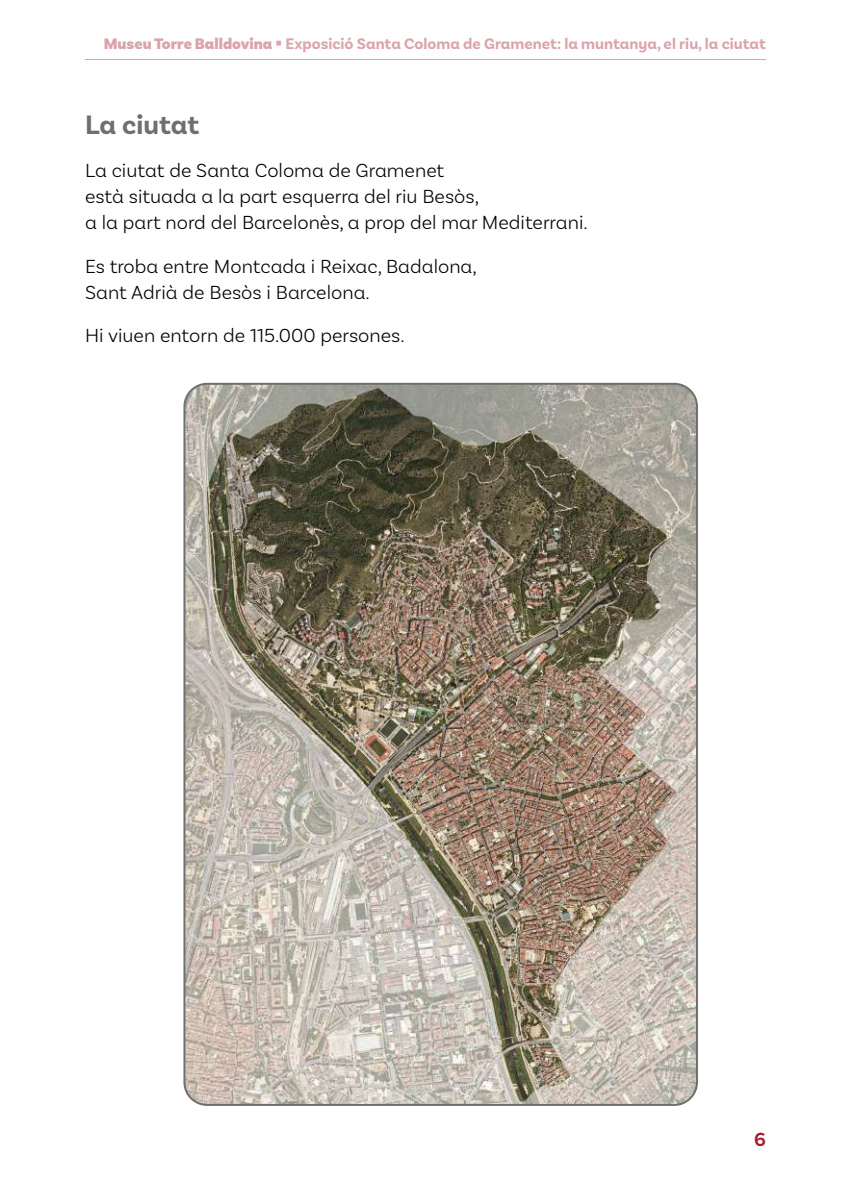
<style>
.page{position:relative;width:851px;height:1191px;background:#fff}
.page>*{position:absolute;margin:0;border:0;box-sizing:border-box;transform-origin:0 0}
.t1{font:700 28px "Basic Sans Alt";color:#706f6f}
.t2{font:300 20px/26px "Basic Sans Alt";color:#000}
.t3{font:600 20px "Basic Sans Alt";color:#a6192e}
.t4{font:700 16px "Basic Sans Alt";color:#dba3ab}
.s1{font-weight:900}
</style>
<div class="page">
<hr style="left:85px;top:59px;width:680px;height:1px;background:#dba3ab">
<img style="left:186px;top:384px;width:510px;height:720px">
<p class="t4" style="left:104px;top:34px;width:663px"><span class="s1">Museu Torre Balldovina</span> ▪ Exposició Santa Coloma de Gramenet: la muntanya, el riu, la ciutat</p>
<h1 class="t1" style="left:85px;top:108px;width:116px">La ciutat</h1>
<p class="t2" style="left:85px;top:157px;width:504px">La ciutat de Santa Coloma de Gramenet<br>està situada a la part esquerra del riu Besòs,<br>a la part nord del Barcelonès, a prop del mar Mediterrani.</p>
<p class="t2" style="left:85px;top:252px;width:393px">Es troba entre Montcada i Reixac, Badalona,<br>Sant Adrià de Besòs i Barcelona.</p>
<p class="t2" style="left:85px;top:321px;width:321px">Hi viuen entorn de 115.000 persones.</p>
<p class="t3" style="left:754px;top:1126px;width:13px">6</p>
</div>
